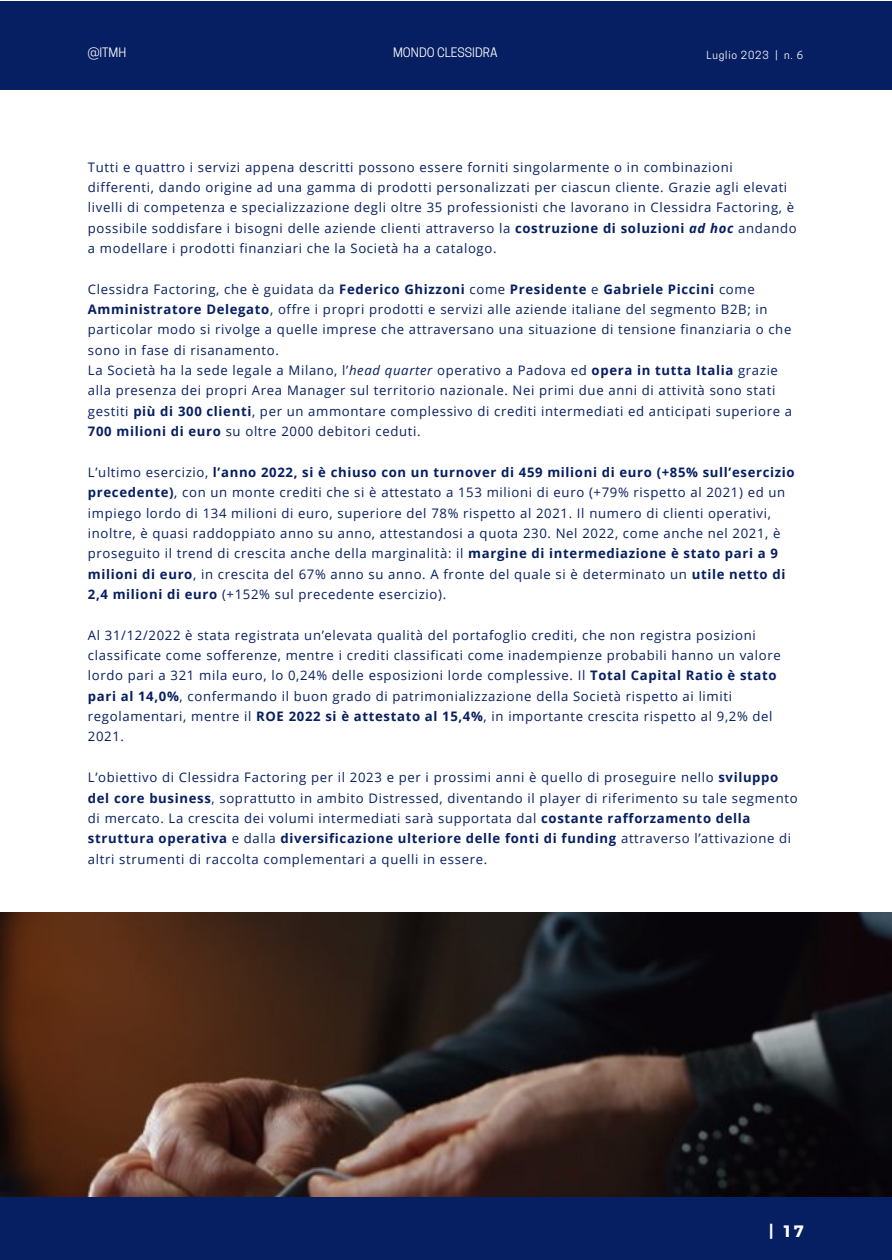
<style>
.page{position:relative;width:892px;height:1260px;background:#fff}
.page>*{position:absolute;margin:0;border:0;box-sizing:border-box;transform-origin:0 0}
.t1{font:700 16.54px "Montserrat";color:#fff}
.t2{font:13.12px/20.4px "Open Sans";letter-spacing:.05em;color:#061e62}
.t3{font:12.25px "Cooper Hewitt";color:#fff}
.t4{font:10.5px "Cooper Hewitt";letter-spacing:.08em;color:#fff}
.s1{font-weight:700}
.s2{font-weight:700;font-style:italic}
.s3{font-style:italic}
</style>
<div class="page">
<img style="left:0;top:913px;width:891px;height:284px">
<div style="left:0;top:1197px;width:891px;height:63px;background:#061e62"></div>
<div style="left:0;top:2px;width:891px;height:87px;background:#061e62"></div>
<p class="t3" style="left:88px;top:48px;width:40px">@ITMH</p>
<p class="t3" style="left:393px;top:48px;width:106px">MONDO CLESSIDRA</p>
<p class="t4" style="left:706px;top:51px;width:98px">Luglio 2023 | n. 6</p>
<p class="t2" style="left:88px;top:156px;width:710px">Tutti e quattro i servizi appena descritti possono essere forniti singolarmente o in combinazioni differenti, dando origine ad una gamma di prodotti personalizzati per ciascun cliente. Grazie agli elevati livelli di competenza e specializzazione degli oltre 35 professionisti che lavorano in Clessidra Factoring, è possibile soddisfare i bisogni delle aziende clienti attraverso la <span class="s1">costruzione di soluzioni</span> <span class="s2">ad hoc</span> andando a modellare i prodotti finanziari che la Società ha a catalogo.</p>
<p class="t2" style="left:88px;top:278px;width:704px">Clessidra Factoring, che è guidata da <span class="s1">Federico Ghizzoni</span> come <span class="s1">Presidente</span> e <span class="s1">Gabriele Piccini</span> come <span class="s1">Amministratore Delegato</span>, offre i propri prodotti e servizi alle aziende italiane del segmento B2B; in particolar modo si rivolge a quelle imprese che attraversano una situazione di tensione finanziaria o che sono in fase di risanamento.</p>
<p class="t2" style="left:88px;top:360px;width:705px">La Società ha la sede legale a Milano, l’<span class="s3">head quarter</span> operativo a Padova ed <span class="s1">opera in tutta Italia</span> grazie alla presenza dei propri Area Manager sul territorio nazionale. Nei primi due anni di attività sono stati gestiti <span class="s1">più di 300 clienti</span>, per un ammontare complessivo di crediti intermediati ed anticipati superiore a <span class="s1">700 milioni di euro</span> su oltre 2000 debitori ceduti.</p>
<p class="t2" style="left:88px;top:462px;width:708px">L’ultimo esercizio, <span class="s1">l’anno 2022, si è chiuso con un turnover di 459 milioni di euro (+85% sull’esercizio precedente)</span>, con un monte crediti che si è attestato a 153 milioni di euro (+79% rispetto al 2021) ed un impiego lordo di 134 milioni di euro, superiore del 78% rispetto al 2021. Il numero di clienti operativi, inoltre, è quasi raddoppiato anno su anno, attestandosi a quota 230. Nel 2022, come anche nel 2021, è proseguito il trend di crescita anche della marginalità: il <span class="s1">margine di intermediazione è stato pari a 9 milioni di euro</span>, in crescita del 67% anno su anno. A fronte del quale si è determinato un <span class="s1">utile netto di 2,4 milioni di euro</span> (+152% sul precedente esercizio).</p>
<p class="t2" style="left:88px;top:624px;width:694px">Al 31/12/2022 è stata registrata un’elevata qualità del portafoglio crediti, che non registra posizioni classificate come sofferenze, mentre i crediti classificati come inadempienze probabili hanno un valore lordo pari a 321 mila euro, lo 0,24% delle esposizioni lorde complessive. Il <span class="s1">Total Capital Ratio è stato pari al 14,0%</span>, confermando il buon grado di patrimonializzazione della Società rispetto ai limiti regolamentari, mentre il <span class="s1">ROE 2022 si è attestato al 15,4%</span>, in importante crescita rispetto al 9,2% del 2021.</p>
<p class="t2" style="left:88px;top:767px;width:711px">L’obiettivo di Clessidra Factoring per il 2023 e per i prossimi anni è quello di proseguire nello <span class="s1">sviluppo del core business</span>, soprattutto in ambito Distressed, diventando il player di riferimento su tale segmento di mercato. La crescita dei volumi intermediati sarà supportata dal <span class="s1">costante rafforzamento della struttura operativa</span> e dalla <span class="s1">diversificazione ulteriore delle fonti di funding</span> attraverso l’attivazione di altri strumenti di raccolta complementari a quelli in essere.</p>
<p class="t1" style="left:768px;top:1220px;width:36px">| 17</p>
</div>
